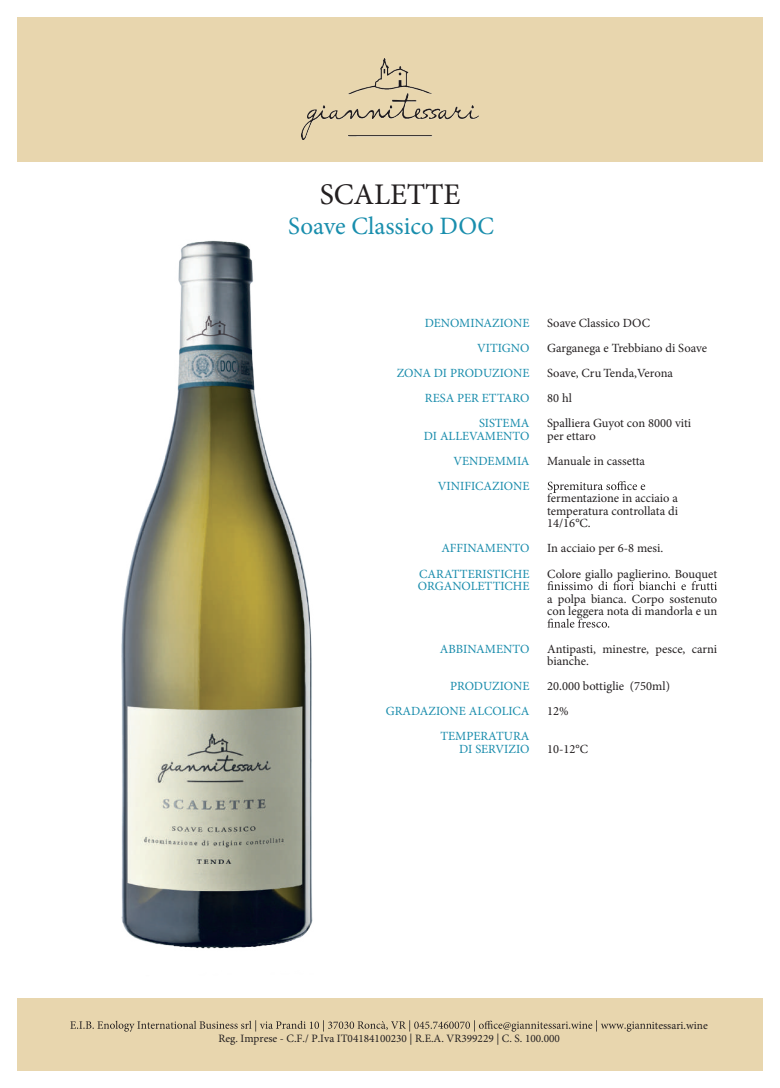
<style>
.page{position:relative;width:780px;height:1088px;background:#fff}
.page>*{position:absolute;margin:0;border:0;box-sizing:border-box;transform-origin:0 0}
.t1{font:30px "Minion Pro";letter-spacing:-.005em;color:#231f20}
.t2{font:25px "Minion Pro";color:#198ead}
.t3{font:12.5px/25px "Minion Pro";color:#231f20}
.t4{font:12.5px/25px "Minion Pro";color:#198cac;text-align:right}
.t5{font:11.25px "Minion Pro";color:#231f20}
</style>
<div class="page">
<div style="left:18px;top:18px;width:744px;height:143px;background:#e8d6ae"></div>
<svg style="left:547px;top:481px;width:98px;height:12px"></svg>
<svg style="left:547px;top:581px;width:170px;height:9px"></svg>
<svg style="left:547px;top:619px;width:62px;height:9px"></svg>
<div style="left:18px;top:998px;width:744px;height:72px;background:#e8d6ae"></div>
<svg style="left:70px;top:1020px;width:581px;height:11px;background:#c7b796"></svg>
<img style="left:301px;top:58px;width:177px;height:81px">
<img style="left:121px;top:240px;width:192px;height:709px">
<h1 class="t1" style="left:320px;top:174px;width:142px">SCALETTE</h1>
<h2 class="t2" style="left:288px;top:209px;width:207px">Soave Classico DOC</h2>
<p class="t4" style="left:397px;top:311px;width:134px">DENOMINAZIONE<br>VITIGNO<br>ZONA DI PRODUZIONE<br>RESA PER ETTARO<br>SISTEMA</p>
<p class="t4" style="left:424px;top:423px;width:107px">DI ALLEVAMENTO<br>VENDEMMIA<br>VINIFICAZIONE</p>
<p class="t4" style="left:419px;top:536px;width:112px">AFFINAMENTO<br>CARATTERISTICHE</p>
<p class="t4" style="left:418px;top:573px;width:113px">ORGANOLETTICHE</p>
<p class="t4" style="left:440px;top:636px;width:91px">ABBINAMENTO</p>
<p class="t4" style="left:386px;top:673px;width:145px">PRODUZIONE<br>GRADAZIONE ALCOLICA<br>TEMPERATURA</p>
<p class="t4" style="left:459px;top:736px;width:72px">DI SERVIZIO</p>
<p class="t3" style="left:547px;top:311px;width:161px">Soave Classico DOC<br>Garganega e Trebbiano di Soave<br>Soave, Cru Tenda,Verona<br>80 hl<br>Spalliera Guyot con 8000 viti</p>
<p class="t3" style="left:547px;top:423px;width:99px">per ettaro<br>Manuale in cassetta</p>
<p class="t3" style="left:547px;top:492px;width:132px;line-height:12.5px;text-align:justify">fermentazione in acciaio a temperatura controllata di 14/16°C.</p>
<p class="t3" style="left:547px;top:536px;width:172px">In acciaio per 6-8 mesi.<br>Colore giallo paglierino. Bouquet a polpa bianca. Corpo sostenuto</p>
<p class="t3" style="left:547px;top:598px;width:172px">con leggera nota di mandorla e un</p>
<p class="t3" style="left:547px;top:642px;width:172px;line-height:12.5px">Antipasti, minestre, pesce, carni bianche.</p>
<p class="t3" style="left:547px;top:673px;width:124px">20.000 bottiglie (750ml)<br>12%</p>
<p class="t3" style="left:547px;top:736px;width:43px">10-12°C</p>
<p class="t5" style="left:652px;top:1017px;width:57px">itessari.wine</p>
<p class="t5" style="left:218px;top:1031px;width:343px">Reg. Imprese - C.F./ P.Iva IT04184100230 | R.E.A. VR399229 | C. S. 100.000</p>
</div>
